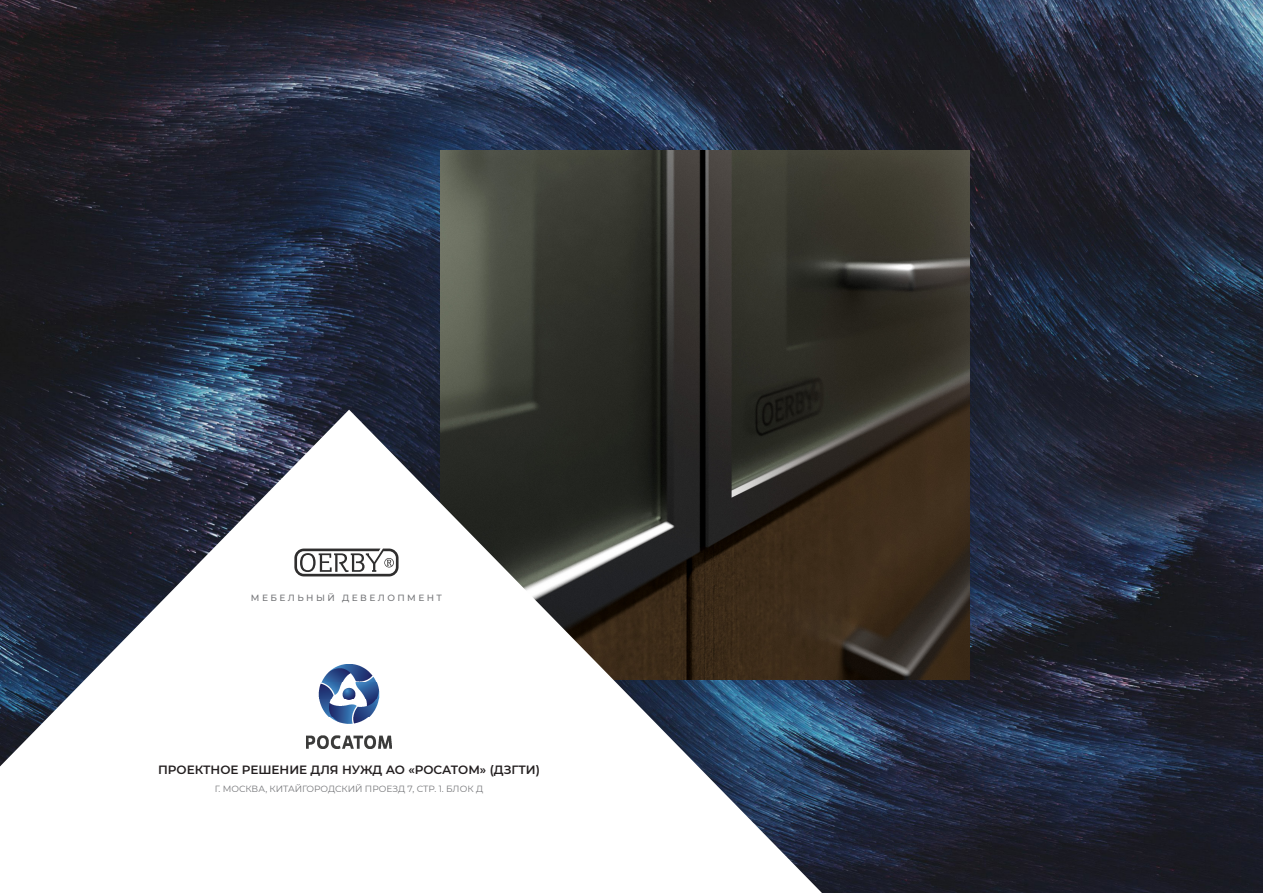
<style>
.page{position:relative;width:1263px;height:893px;background:#fff}
.page>*{position:absolute;margin:0;border:0;box-sizing:border-box;transform-origin:0 0}
.t1{font:600 12px "Montserrat";color:#231f20}
.t2{font:9px "Montserrat";color:#757679}
.t3{font:500 9px "Montserrat";letter-spacing:.27em;color:#757679}
</style>
<div class="page">
<img style="left:0;top:0;width:1263px;height:893px">
<img style="left:440px;top:151px;width:529px;height:529px">
<svg style="left:0;top:410px;width:822px;height:483px"></svg>
<svg style="left:294px;top:549px;width:104px;height:27px"></svg>
<img style="left:307px;top:664px;width:84px;height:84px">
<p class="t3" style="left:251px;top:592px;width:193px">МЕБЕЛЬНЫЙ ДЕВЕЛОПМЕНТ</p>
<h1 class="t1" style="left:158px;top:762px;width:383px">ПРОЕКТНОЕ РЕШЕНИЕ ДЛЯ НУЖД АО «РОСАТОМ» (ДЗГТИ)</h1>
<p class="t2" style="left:215px;top:783px;width:270px">Г. МОСКВА, КИТАЙГОРОДСКИЙ ПРОЕЗД 7, СТР. 1. БЛОК Д</p>
</div>
